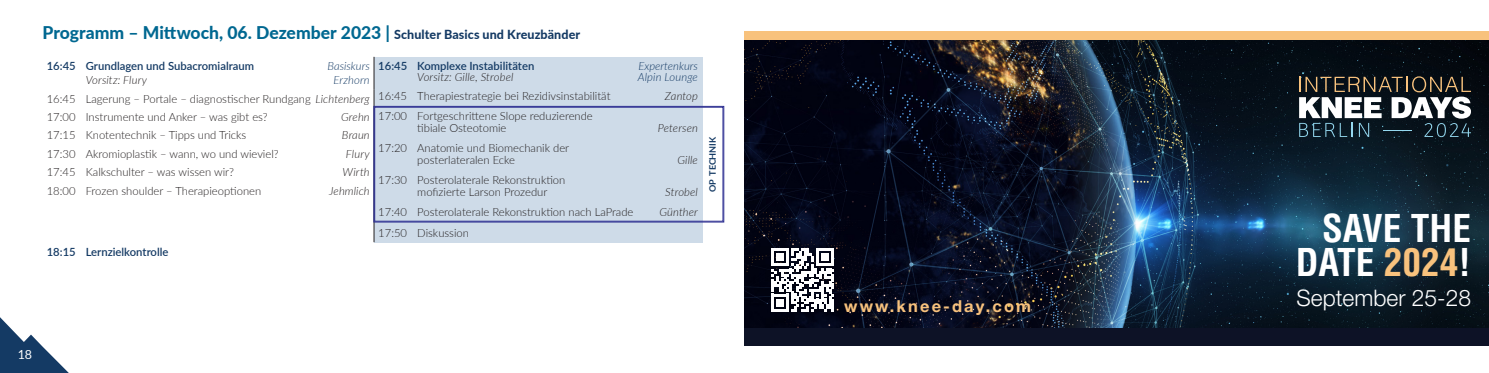
<style>
.page{position:relative;width:1489px;height:373px;background:#fff}
.page>*{position:absolute;margin:0;border:0;box-sizing:border-box;transform-origin:0 0}
.t1{font:700 condensed 37.25px/33.8px "Helvetica LT Std";color:#fff;text-align:right}
.t2{font:300 22.75px "Helvetica Neue LT Std";color:#fff}
.Headline{font:800 17.5px "Lato";color:#006891}
.t3{font:700 16.5px "Helvetica Neue LT Std";letter-spacing:.13em;color:#f8c27d}
.t4{font:12.5px "Lato";color:#fff}
.Programm_Vortrag{font:300 11.25px/11.2px "Lato";color:#231f20}
.Programm_Head{font:600 11.25px "Lato";color:#143a64}
.Programm_Head-2{font:italic 300 11.25px "Lato";letter-spacing:.01em;color:#231f20}
.Programm_Head-3{font:italic 300 11.25px "Lato";color:#143a64}
.Programm_Vortrag-2{font:italic 300 11.25px "Lato";letter-spacing:.01em;color:#231f20}
.Programm_Referent{font:italic 300 11.25px "Lato";letter-spacing:.01em;color:#231f20}
.Programm_Referent-2{font:italic 300 11.25px "Lato";letter-spacing:.01em;color:#143a64}
.Programm_Head-4{font:700 9px "Lato";letter-spacing:-.015em;color:#143a64}
.s1{font-size:12.5px;color:#143a64}
.s2{font-style:italic}
.s3{color:#f8c27d}
</style>
<div class="page">
<svg style="left:0;top:317px;width:68px;height:55px"></svg>
<div style="left:374px;top:57px;width:328px;height:185px;background:#cedbe8"></div>
<hr style="left:374px;top:57px;width:1px;height:32px;background:#231f20">
<hr style="left:374px;top:89px;width:1px;height:153px;background:#231f20">
<img style="left:744px;top:40px;width:744px;height:287px">
<svg style="left:1298px;top:76px;width:172px;height:61px"></svg>
<div style="left:744px;top:327px;width:744px;height:18px;background:#0d1226"></div>
<div style="left:744px;top:31px;width:744px;height:9px;background:#f8c27d"></div>
<svg style="left:771px;top:248px;width:63px;height:63px"></svg>
<svg style="left:373px;top:106px;width:351px;height:116px"></svg>
<div style="left:374px;top:107px;width:349px;height:114px;border:1px solid #2e3092"></div>
<p class="Headline" style="left:43px;top:20px;width:539px">Programm – Mittwoch, 06. Dezember 2023 | <span class="s1">Schulter Basics und Kreuzbänder</span></p>
<p class="Programm_Head" style="left:47px;top:58px;width:209px">16:45 Grundlagen und Subacromialraum</p>
<p class="Programm_Head-3" style="left:327px;top:58px;width:44px">Basiskurs</p>
<p class="Programm_Referent" style="left:86px;top:72px;width:63px">Vorsitz: Flury</p>
<p class="Programm_Referent-2" style="left:333px;top:72px;width:38px">Erzhorn</p>
<p class="Programm_Head" style="left:378px;top:58px;width:157px">16:45 Komplexe Instabilitäten</p>
<p class="Programm_Head-3" style="left:638px;top:58px;width:61px">Expertenkurs</p>
<p class="Programm_Head-2" style="left:417px;top:69px;width:98px">Vorsitz: Gille, Strobel</p>
<p class="Programm_Head-3" style="left:637px;top:69px;width:62px">Alpin Lounge</p>
<p class="Programm_Vortrag" style="left:378px;top:90px;width:234px">16:45 Therapiestrategie bei Rezidivsinstabilität</p>
<p class="Programm_Vortrag-2" style="left:664px;top:88px;width:35px">Zantop</p>
<p class="Programm_Vortrag" style="left:417px;top:110px;width:177px;text-indent:-39px">17:00 Fortgeschrittene Slope reduzierende tibiale Osteotomie</p>
<p class="Programm_Head-2" style="left:657px;top:120px;width:42px">Petersen</p>
<p class="Programm_Vortrag" style="left:417px;top:142px;width:153px;text-indent:-39px">17:20 Anatomie und Biomechanik der posterlateralen Ecke</p>
<p class="Programm_Head-2" style="left:677px;top:151px;width:22px">Gille</p>
<p class="Programm_Vortrag" style="left:417px;top:174px;width:150px;text-indent:-39px">17:30 Posterolaterale Rekonstruktion mofizierte Larson Prozedur</p>
<p class="Programm_Vortrag-2" style="left:665px;top:183px;width:34px">Strobel</p>
<p class="Programm_Vortrag" style="left:378px;top:206px;width:257px">17:40 Posterolaterale Rekonstruktion nach LaPrade</p>
<p class="Programm_Head-2" style="left:659px;top:204px;width:40px">Günther</p>
<p class="Programm_Vortrag" style="left:378px;top:226px;width:92px">17:50 Diskussion</p>
<p class="Programm_Vortrag" style="left:47px;top:92px;width:324px">16:45 Lagerung – Portale – diagnostischer Rundgang <span class="s2">Lichtenberg</span></p>
<p class="Programm_Vortrag" style="left:47px;top:111px;width:222px">17:00 Instrumente und Anker – was gibt es?</p>
<p class="Programm_Head-2" style="left:341px;top:109px;width:30px">Grehn</p>
<p class="Programm_Vortrag" style="left:47px;top:129px;width:201px">17:15 Knotentechnik – Tipps und Tricks</p>
<p class="Programm_Head-2" style="left:342px;top:127px;width:29px">Braun</p>
<p class="Programm_Vortrag" style="left:47px;top:147px;width:233px">17:30 Akromioplastik – wann, wo und wieviel?</p>
<p class="Programm_Head-2" style="left:346px;top:146px;width:25px">Flury</p>
<p class="Programm_Vortrag" style="left:47px;top:166px;width:189px">17:45 Kalkschulter – was wissen wir?</p>
<p class="Programm_Head-2" style="left:342px;top:164px;width:29px">Wirth</p>
<p class="Programm_Vortrag" style="left:47px;top:184px;width:216px">18:00 Frozen shoulder – Therapieoptionen</p>
<p class="Programm_Vortrag-2" style="left:329px;top:182px;width:42px">Jehmlich</p>
<p class="Programm_Head" style="left:47px;top:243px;width:123px">18:15 Lernzielkontrolle</p>
<p class="Programm_Head-4" style="left:706px;top:192px;width:56px;rotate:-90deg">OP TECHNIK</p>
<p class="t4" style="left:18px;top:345px;width:16px">18</p>
<p class="t1" style="left:1295px;top:210px;width:177px">SAVE THE<br>DATE <span class="s3">2024</span>!</p>
<p class="t3" style="left:844px;top:295px;width:188px">www.knee-day.com</p>
<p class="t2" style="left:1296px;top:283px;width:176px">September 25-28</p>
</div>
